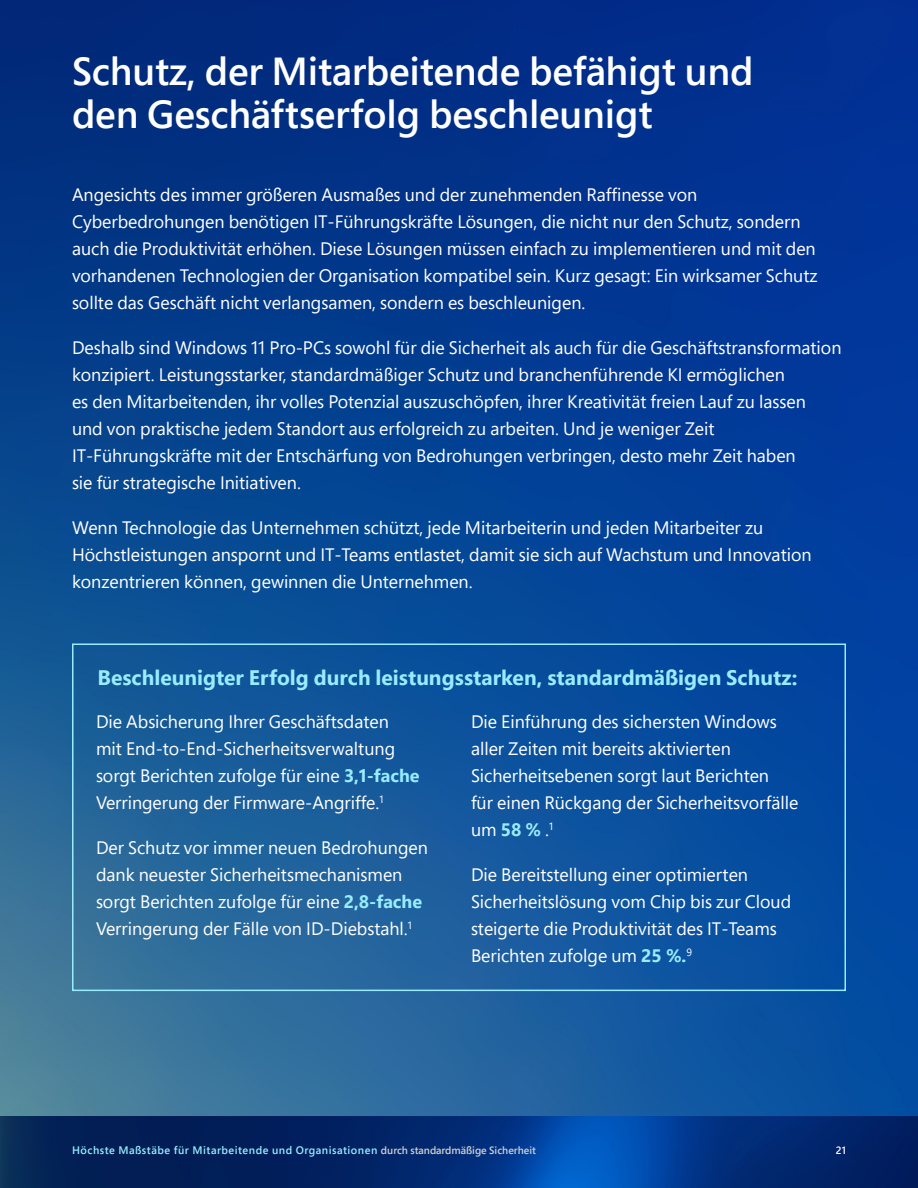
<style>
.page{position:relative;width:918px;height:1188px;background:#fff}
.page>*{position:absolute;margin:0;border:0;box-sizing:border-box;transform-origin:0 0}
.H2_-_Semibold_26___28_6{font:600 39px/42.9px "Segoe Pro";letter-spacing:-.005em;color:#fff}
.H5_-_Bold_14___18{font:700 21px "Segoe Pro";color:#98ecfe}
.B2_-_Regular_12___18{font:18px/27px "Segoe Pro";color:#fff}
.t1{font:600 10.8px "Segoe Pro";letter-spacing:.045em;color:#98ecfe}
.t2{font:600 10.5px "Segoe Pro";color:#fff}
.s1{font-weight:700;color:#98ecfe}
.s2{font-size:10.5px;color:#cfcfcf}
</style>
<div class="page">
<img style="left:0;top:0;width:918px;height:1116px">
<img style="left:0;top:1116px;width:918px;height:72px">
<div style="left:72px;top:644px;width:774px;height:347px;border:2px solid #98ecfe"></div>
<p class="H2_-_Semibold_26___28_6" style="left:72px;top:49px;width:683px">Schutz, der Mitarbeitende befähigt und den Geschäftserfolg beschleunigt</p>
<p class="B2_-_Regular_12___18" style="left:72px;top:181px;width:747px">Angesichts des immer größeren Ausmaßes und der zunehmenden Raffinesse von Cyberbedrohungen benötigen IT-Führungskräfte Lösungen, die nicht nur den Schutz, sondern auch die Produktivität erhöhen. Diese Lösungen müssen einfach zu implementieren und mit den vorhandenen Technologien der Organisation kompatibel sein. Kurz gesagt: Ein wirksamer Schutz sollte das Geschäft nicht verlangsamen, sondern es beschleunigen.</p>
<p class="B2_-_Regular_12___18" style="left:72px;top:334px;width:771px">Deshalb sind Windows 11 Pro-PCs sowohl für die Sicherheit als auch für die Geschäftstransformation konzipiert. Leistungsstarker, standardmäßiger Schutz und branchenführende KI ermöglichen<br>es den Mitarbeitenden, ihr volles Potenzial auszuschöpfen, ihrer Kreativität freien Lauf zu lassen<br>und von praktische jedem Standort aus erfolgreich zu arbeiten. Und je weniger Zeit IT-Führungskräfte mit der Entschärfung von Bedrohungen verbringen, desto mehr Zeit haben<br>sie für strategische Initiativen.</p>
<p class="B2_-_Regular_12___18" style="left:72px;top:514px;width:741px">Wenn Technologie das Unternehmen schützt, jede Mitarbeiterin und jeden Mitarbeiter zu<br>Höchstleistungen anspornt und IT-Teams entlastet, damit sie sich auf Wachstum und Innovation konzentrieren können, gewinnen die Unternehmen.</p>
<p class="H5_-_Bold_14___18" style="left:98px;top:662px;width:701px">Beschleunigter Erfolg durch leistungsstarken, standardmäßigen Schutz:</p>
<p class="B2_-_Regular_12___18" style="left:96px;top:707px;width:325px">Die Absicherung Ihrer Geschäftsdaten<br>mit End-to-End-Sicherheitsverwaltung sorgt Berichten zufolge für eine <span class="s1">3,1-fache </span>Verringerung der Firmware-Angriffe.<sup>1</sup></p>
<p class="B2_-_Regular_12___18" style="left:96px;top:833px;width:333px">Der Schutz vor immer neuen Bedrohungen dank neuester Sicherheitsmechanismen sorgt Berichten zufolge für eine <span class="s1">2,8-fache </span>Verringerung der Fälle von ID-Diebstahl.<sup>1</sup></p>
<p class="B2_-_Regular_12___18" style="left:471px;top:707px;width:329px">Die Einführung des sichersten Windows aller Zeiten mit bereits aktivierten Sicherheitsebenen sorgt laut Berichten<br>für einen Rückgang der Sicherheitsvorfälle um <span class="s1">58 %</span> .<sup>1</sup></p>
<p class="B2_-_Regular_12___18" style="left:471px;top:860px;width:322px">Die Bereitstellung einer optimierten Sicherheitslösung vom Chip bis zur Cloud steigerte die Produktivität des IT-Teams Berichten zufolge um <span class="s1">25 %.</span><sup>9</sup></p>
<p class="t1" style="left:72px;top:1143px;width:466px">Höchste Maßstäbe für Mitarbeitende und Organisationen <span class="s2">durch standardmäßige Sicherheit</span></p>
<p class="t2" style="left:836px;top:1143px;width:12px">21</p>
</div>
